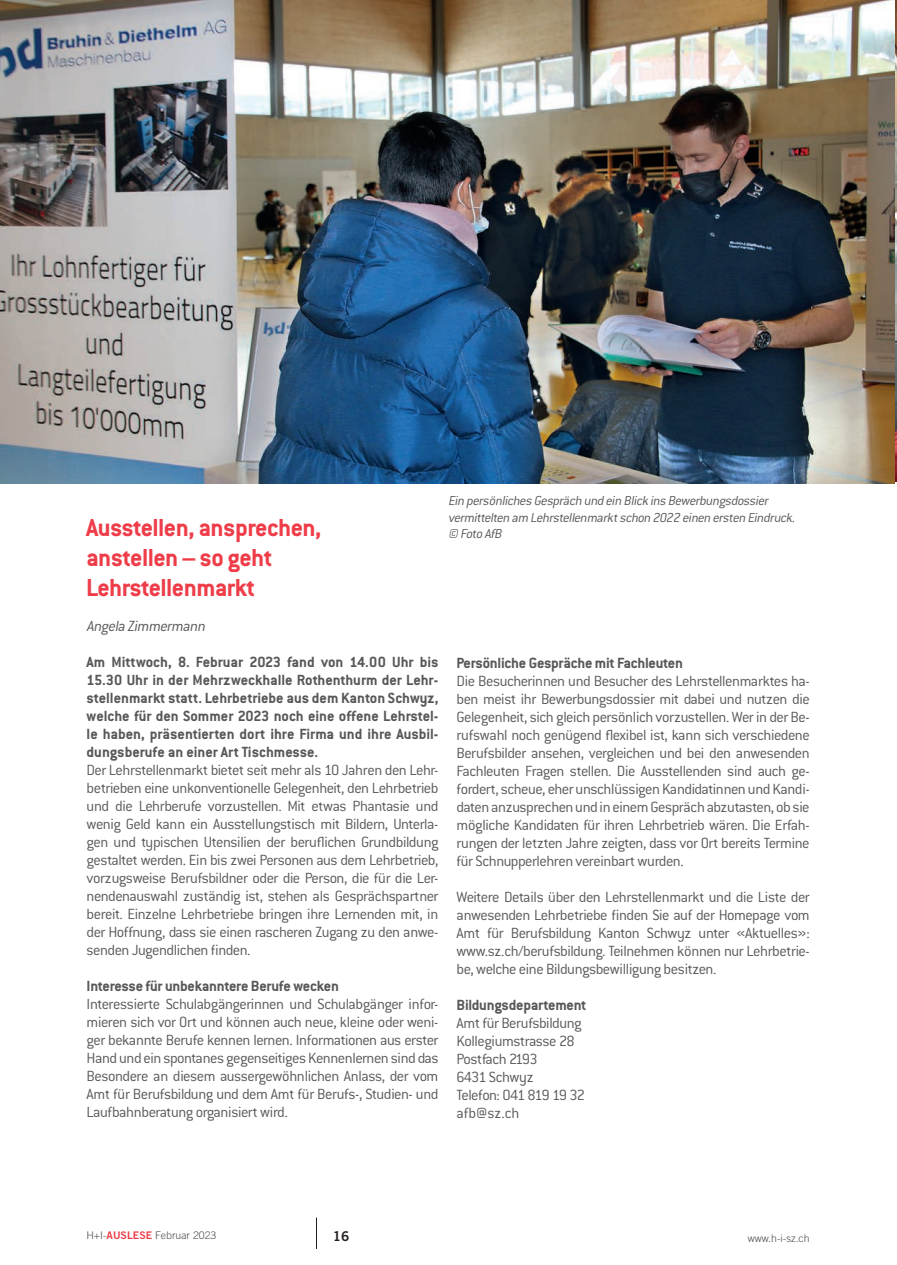
<style>
.page{position:relative;width:897px;height:1265px;background:#fff}
.page>*{position:absolute;margin:0;border:0;box-sizing:border-box;transform-origin:0 0}
.t1{font:700 27px/30px "Conduit ITC";letter-spacing:-.02em;color:#ee3d49}
.t2{font:300 16.2px/18px "Conduit ITC";letter-spacing:-.03em;color:#57585a;text-align:justify}
.t3{font:700 16.2px/18px "Conduit ITC";letter-spacing:-.015em;color:#57585a;text-align:justify}
.t4{font:italic 300 16.2px "Conduit ITC";color:#57585a}
.t5{font:italic 300 14.25px/16.2px "Conduit ITC";color:#57585a}
.t6{font:13.5px "Trade Gothic Bold Two";color:#231f20}
.t7{font:300 10.5px "Trade Gothic";color:#4b4c4d}
.s1{font-family:"Trade Gothic Bold Two";font-weight:400;color:#ee3d49}
</style>
<div class="page">
<hr style="left:316px;top:1217px;width:1px;height:32px;background:#231f20">
<img style="left:0;top:0;width:894px;height:484px">
<img style="left:895px;top:2px;width:1px;height:480px">
<p class="t5" style="left:448px;top:493px;width:351px">Ein persönliches Gespräch und ein Blick ins Bewerbungsdossier vermittelten am Lehrstellenmarktschon 2022 einen ersten Eindruck.</p>
<h1 class="t1" style="left:86px;top:512px;width:237px">Ausstellen, ansprechen,</h1>
<p class="t5" style="left:448px;top:525px;width:58px">© Foto AfB</p>
<h1 class="t1" style="left:86px;top:542px;width:188px">anstellen – so geht<br>Lehrstellenmarkt</h1>
<p class="t4" style="left:87px;top:617px;width:123px">Angela Zimmermann</p>
<p class="t3" style="left:87px;top:653px;width:353px">Am Mittwoch, 8. Februar 2023 fand von 14.00 Uhr bis 15.30 Uhr in der Mehrzweckhalle Rothenthurm der Lehr&shy;stellenmarkt statt. Lehrbetriebe aus dem Kanton Schwyz, welche für den Sommer 2023 noch eine offene Lehrstel&shy;le haben, präsentierten dort ihre Firma und ihre Ausbil&shy;dungsberufe an einer Art Tischmesse.</p>
<p class="t2" style="left:87px;top:761px;width:353px">Der Lehrstellenmarkt bietet seit mehr als 10 Jahren den Lehr&shy;betrieben eine unkonventionelle Gelegenheit, den Lehrbetrieb und die Lehrberufe vorzustellen. Mit etwas Phantasie und wenig Geld kann ein Ausstellungstisch mit Bildern, Unterla&shy;gen und typischen Utensilien der beruflichen Grundbildung gestaltet werden. Ein bis zwei Personen aus dem Lehrbetrieb, vorzugsweise Berufsbildner oder die Person, die für die Ler&shy;nendenauswahl zuständig ist, stehen als Gesprächspartner bereit. Einzelne Lehrbetriebe bringen ihre Lernenden mit, in der Hoffnung, dass sie einen rascheren Zugang zu den anwe&shy;senden Jugendlichen finden.</p>
<p class="t3" style="left:87px;top:977px;width:254px">Interesse für unbekanntere Berufe wecken</p>
<p class="t2" style="left:87px;top:995px;width:353px">Interessierte Schulabgängerinnen und Schulabgänger infor&shy;mieren sich vor Ort und können auch neue, kleine oder weni&shy;ger bekannte Berufe kennen lernen. Informationen aus erster Hand und ein spontanes gegenseitiges Kennenlernen sind das Besondere an diesem aussergewöhnlichen Anlass, der vom Amt für Berufsbildung und dem Amt für Berufs-, Studien- und Laufbahnberatung organisiert wird.</p>
<p class="t3" style="left:456px;top:653px;width:228px">Persönliche Gespräche mit Fachleuten</p>
<p class="t2" style="left:456px;top:671px;width:354px">Die Besucherinnen und Besucher des Lehrstellenmarktes ha&shy;ben meist ihr Bewerbungsdossier mit dabei und nutzen die Gelegenheit, sich gleich persönlich vorzustellen. Wer in der Be&shy;rufswahl noch genügend flexibel ist, kann sich verschiedene Berufsbilder ansehen, vergleichen und bei den anwesenden Fachleuten Fragen stellen. Die Ausstellenden sind auch ge&shy;fordert, scheue, eher unschlüssigen Kandidatinnen und Kandi&shy;daten anzusprechen und in einem Gespräch abzutasten, ob sie mögliche Kandidaten für ihren Lehrbetrieb wären. Die Erfah&shy;rungen der letzten Jahre zeigten, dass vor Ort bereits Termine für Schnupperlehren vereinbart wurden.</p>
<p class="t2" style="left:456px;top:887px;width:354px">Weitere Details über den Lehrstellenmarkt und die Liste der anwesenden Lehrbetriebe finden Sie auf der Homepage vom Amt für Berufsbildung Kanton Schwyz unter «Aktuelles»: www.sz.ch/berufsbildung. Teilnehmen können nur Lehrbetrie&shy;be, welche eine Bildungsbewilligung besitzen.</p>
<p class="t3" style="left:456px;top:995px;width:131px">Bildungsdepartement</p>
<p class="t2" style="left:456px;top:1013px;width:130px;text-align:left">Amt für Berufsbildung<br>Kollegiumstrasse 28<br>Postfach 2193<br>6431 Schwyz<br>Telefon: 041 819 19 32 afb@sz.ch</p>
<p class="t7" style="left:86px;top:1229px;width:131px">H+I-<span class="s1">AUSLESE</span> Februar 2023</p>
<p class="t6" style="left:333px;top:1228px;width:18px">16</p>
<p class="t7" style="left:747px;top:1231px;width:63px">www.h-i-sz.ch</p>
</div>
